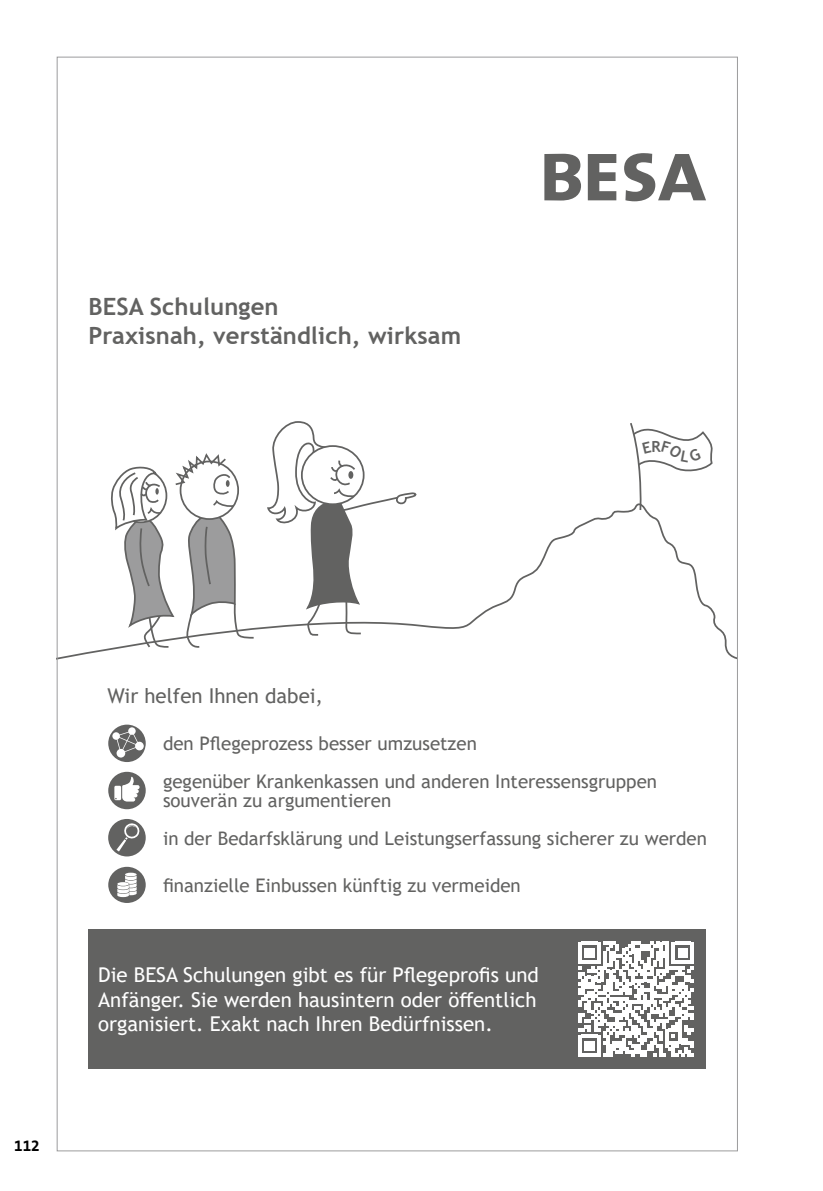
<style>
.page{position:relative;width:823px;height:1191px;background:#fff}
.page>*{position:absolute;margin:0;border:0;box-sizing:border-box;transform-origin:0 0}
.t1{font:700 23.8px/28.6px "Trebuchet MS";letter-spacing:.005em;color:#626261}
.t2{font:20.4px/24.4px "Trebuchet MS";color:#fff;text-align:justify}
.t3{font:20.4px "Trebuchet MS";color:#626261}
.t4{font:18.8px/18.8px "Trebuchet MS";color:#626261}
.t5{font:700 16px "The Sans B7";color:#000}
</style>
<div class="page">
<svg style="left:544px;top:154px;width:36px;height:46px"></svg>
<svg style="left:587px;top:154px;width:29px;height:46px"></svg>
<svg style="left:624px;top:153px;width:81px;height:48px"></svg>
<div style="left:88px;top:929px;width:617px;height:140px;background:#626261"></div>
<div style="left:108px;top:867px;width:38px;height:36px;background:#626261;border-radius:50%"></div>
<svg style="left:125px;top:872px;width:11px;height:4px"></svg>
<svg style="left:117px;top:875px;width:19px;height:22px"></svg>
<div style="left:108px;top:724px;width:38px;height:38px;background:#626261;border-radius:50%"></div>
<div style="left:112px;top:732px;width:8px;height:8px;background:#fff;border-radius:50%"></div>
<div style="left:116px;top:749px;width:9px;height:8px;background:#fff;border-radius:50%"></div>
<svg style="left:128px;top:727px;width:8px;height:8px"></svg>
<svg style="left:135px;top:741px;width:9px;height:9px"></svg>
<svg style="left:116px;top:730px;width:24px;height:23px"></svg>
<svg style="left:272px;top:421px;width:145px;height:79px"></svg>
<svg style="left:59px;top:500px;width:676px;height:159px"></svg>
<svg style="left:108px;top:453px;width:147px;height:196px"></svg>
<svg style="left:578px;top:941px;width:115px;height:115px"></svg>
<div style="left:108px;top:772px;width:38px;height:37px;background:#626261;border-radius:50%"></div>
<svg style="left:114px;top:776px;width:26px;height:25px"></svg>
<div style="left:108px;top:819px;width:38px;height:37px;background:#626261;border-radius:50%"></div>
<svg style="left:116px;top:822px;width:24px;height:29px"></svg>
<svg style="left:628px;top:423px;width:85px;height:89px"></svg>
<p class="t1" style="left:88px;top:292px;width:374px">BESA Schulungen<br>Praxisnah, verständlich, wirksam</p>
<p class="t5" style="left:14px;top:1137px;width:27px">112</p>
<p class="t3" style="left:107px;top:683px;width:217px">Wir helfen Ihnen dabei,</p>
<p class="t4" style="left:163px;top:734px;width:315px">den Pflegeprozess besser umzusetzen</p>
<p class="t4" style="left:163px;top:772px;width:495px">gegenüber Krankenkassen und anderen Interessensgruppen souverän zu argumentieren</p>
<p class="t4" style="left:163px;top:828px;width:545px">in der Bedarfsklärung und Leistungserfassung sicherer zu werden</p>
<p class="t4" style="left:163px;top:875px;width:359px">finanzielle Einbussen künftig zu vermeiden</p>
<p class="t2" style="left:98px;top:962px;width:442px">Die BESA Schulungen gibt es für Pflegeprofis und Anfänger. Sie werden hausintern oder öffentlich organisiert. Exakt nach Ihren Bedürfnissen.</p>
</div>
